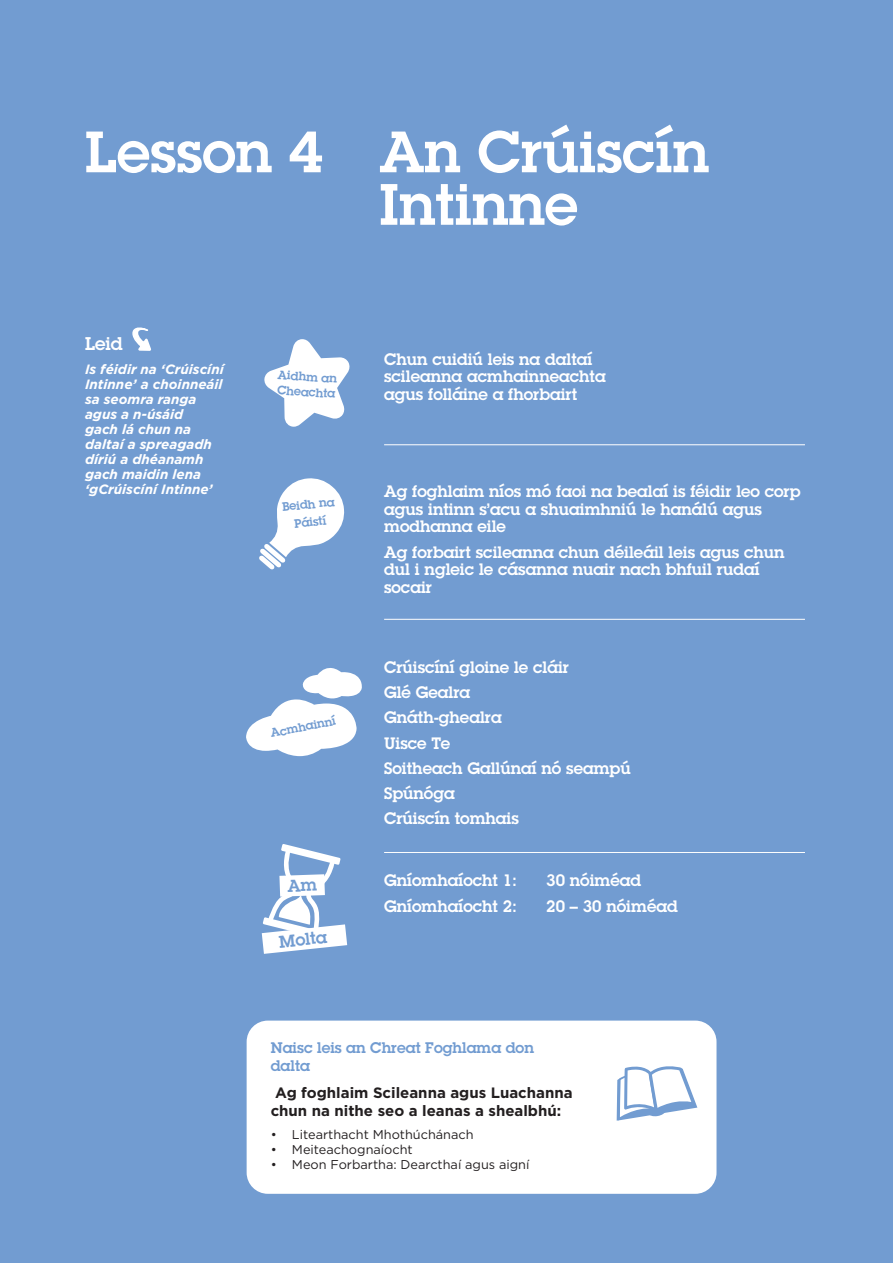
<style>
.page{position:relative;width:893px;height:1263px;background:#729cd1}
.page>*{position:absolute;margin:0;border:0;box-sizing:border-box;transform-origin:0 0}
.Subhead{font:600 57px/52.5px "Lubalin Graph";color:#fff}
.Discussion_point_hea{font:600 18px "Lubalin Graph";color:#fff}
.Main_Header{font:600 16.8px "Lubalin Graph";color:#729cd1}
.Subhead-2{font:600 16.2px/17.5px "Lubalin Graph";color:#fff}
.Subhead-3{font:700 15px/18px "Gotham";color:#231f20}
.Subhead-4{font:600 15px/18px "Lubalin Graph";color:#729cd1}
.Discussion_point_hea-2{font:italic 700 13.5px/15px "Gotham";color:#fff}
.Bullet{font:12.75px "Gotham";color:#231f20}
.Main_Header-2{font:600 12px/15.3px "Lubalin Graph";color:#729cd1}
</style>
<div class="page">
<div style="left:247px;top:1020px;width:469px;height:174px;background:#fff;border-radius:21px"></div>
<svg style="left:132px;top:327px;width:19px;height:24px"></svg>
<hr style="left:384px;top:444px;width:421px;height:1px;background:#fff">
<hr style="left:384px;top:619px;width:421px;height:1px;background:#fff">
<hr style="left:384px;top:852px;width:421px;height:1px;background:#fff">
<svg style="left:617px;top:1066px;width:80px;height:55px"></svg>
<svg style="left:264px;top:339px;width:86px;height:88px"></svg>
<svg style="left:259px;top:478px;width:86px;height:92px"></svg>
<svg style="left:246px;top:668px;width:116px;height:88px"></svg>
<svg style="left:262px;top:844px;width:85px;height:110px"></svg>
<p class="Subhead" style="left:85px;top:125px;width:239px">Lesson 4</p>
<p class="Subhead" style="left:380px;top:125px;width:331px">An Crúiscín<br>Intinne</p>
<p class="Discussion_point_hea" style="left:85px;top:332px;width:39px">Leid</p>
<p class="Discussion_point_hea-2" style="left:85px;top:361px;width:140px">Is féidir na ‘Crúiscíní<br>Intinne’ a choinneáil sa seomra ranga agus a n-úsáid<br>gach lá chun na daltaí a spreagadh díriú a dhéanamh gach maidin lena ‘gCrúiscíní Intinne’</p>
<p class="Main_Header-2" style="left:278px;top:367px;width:61px;rotate:4deg">Aidhm an<br>Cheachta</p>
<p class="Main_Header-2" style="left:281px;top:498px;width:54px;line-height:17.5px;text-align:center;rotate:-6deg">Beidh na<br>Páistí</p>
<p class="Main_Header-2" style="left:269px;top:725px;width:68px;rotate:-11deg">Acmhainní</p>
<p class="Main_Header" style="left:278px;top:931px;width:49px;rotate:-6deg">Molta</p>
<p class="Subhead-2" style="left:384px;top:350px;width:223px">Chun cuidiú leis na daltaí scileanna acmhainneachta agus folláine a fhorbairt</p>
<p class="Subhead-2" style="left:384px;top:483px;width:418px">Ag foghlaim níos mó faoi na bealaí is féidir leo corp agus intinn s’acu a shuaimhniú le hanálú agus modhanna eile</p>
<p class="Subhead-2" style="left:384px;top:543px;width:402px">Ag forbairt scileanna chun déileáil leis agus chun dul i ngleic le cásanna nuair nach bhfuil rudaí socair</p>
<p class="Subhead-2" style="left:384px;top:658px;width:187px">Crúiscíní gloine le cláir</p>
<p class="Subhead-2" style="left:384px;top:683px;width:88px">Glé Gealra</p>
<p class="Subhead-2" style="left:384px;top:708px;width:119px">Gnáth-ghealra</p>
<p class="Subhead-2" style="left:384px;top:734px;width:67px">Uisce Te</p>
<p class="Subhead-2" style="left:384px;top:759px;width:248px">Soitheach Gallúnaí nó seampú</p>
<p class="Subhead-2" style="left:384px;top:784px;width:72px">Spúnóga</p>
<p class="Subhead-2" style="left:384px;top:809px;width:136px">Crúiscín tomhais</p>
<p class="Subhead-2" style="left:384px;top:871px;width:134px">Gníomhaíocht 1:</p>
<p class="Subhead-2" style="left:546px;top:871px;width:96px">30 nóiméad</p>
<p class="Subhead-2" style="left:384px;top:897px;width:134px">Gníomhaíocht 2:</p>
<p class="Subhead-2" style="left:546px;top:897px;width:133px">20 – 30 nóiméad</p>
<p class="Subhead-4" style="left:271px;top:1039px;width:265px">Naisc leis an Chreat Foghlama don dalta</p>
<p class="Subhead-3" style="left:271px;top:1083px;width:303px;text-indent:4px">Ag foghlaim Scileanna agus Luachanna chun na nithe seo a leanas a shealbhú:</p>
<p class="Bullet" style="left:271px;top:1128px;width:204px">• Litearthacht Mhothúchánach</p>
<p class="Bullet" style="left:271px;top:1143px;width:144px">• Meiteachognaíocht</p>
<p class="Bullet" style="left:271px;top:1158px;width:260px">• Meon Forbartha: Dearcthaí agus aigní</p>
</div>
